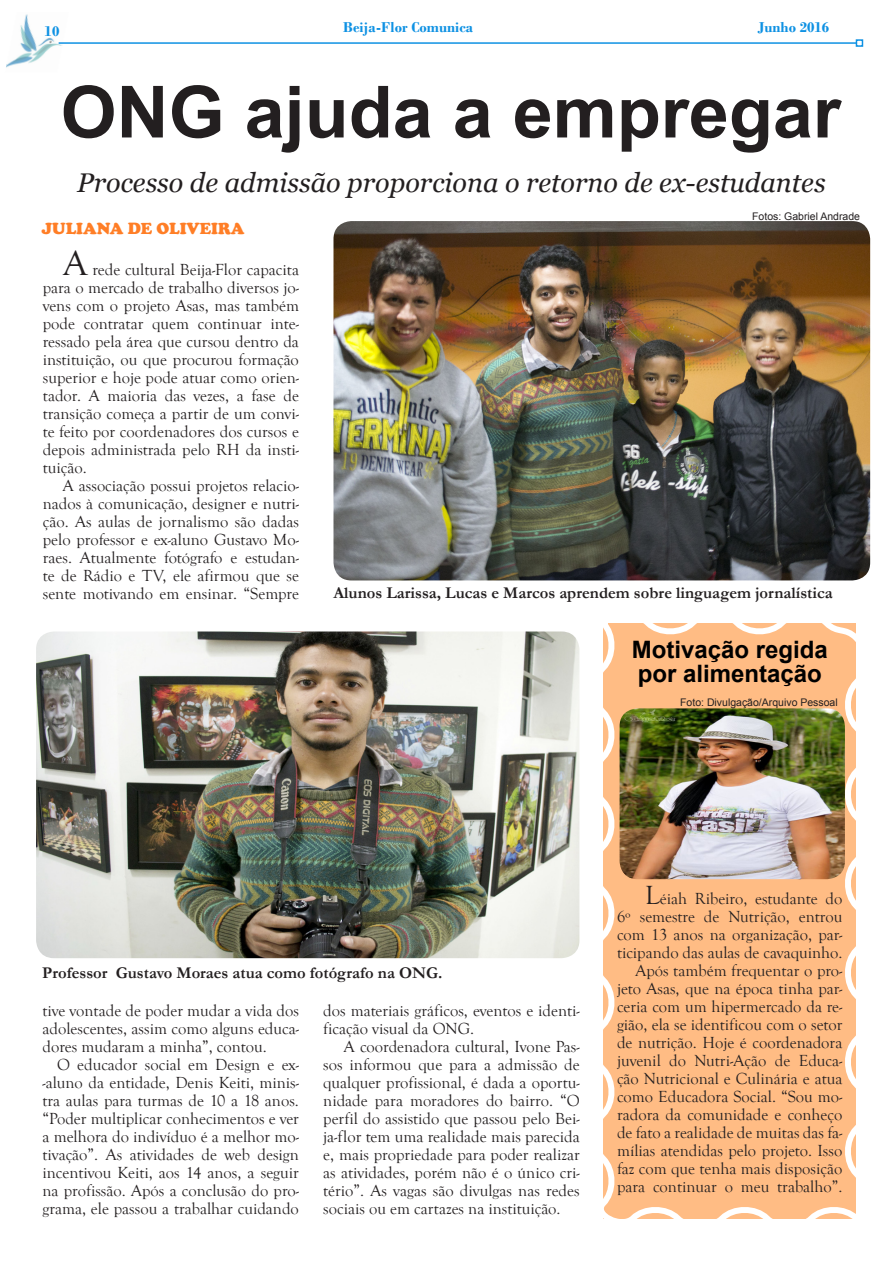
<style>
.page{position:relative;width:893px;height:1263px;background:#fff}
.page>*{position:absolute;margin:0;border:0;box-sizing:border-box;transform-origin:0 0}
.t1{font:700 72px "Arial";color:#231f20}
.t2{font:italic 27px "Georgia";color:#231f20}
.t3{font:700 24px/24px "Arial";color:#000}
.t4{font:16.5px/18px "Goudy Old Style T";color:#231f20;text-align:justify}
.t5{font:700 16.5px "Garamond";color:#231f20}
.t6{font:900 16.5px "Cooper";color:#ff7e26}
.t7{font:700 15px "Bodoni";color:#0e91e3}
.t8{font:10.5px "Arial";color:#231f20}
.s1{font-size:36px}
.s2{font-size:27px}
</style>
<div class="page">
<img style="left:6px;top:14px;width:56px;height:54px">
<hr style="left:59px;top:42px;width:797px;height:2px;background:#0e91e3">
<div style="left:856px;top:39px;width:7px;height:8px;border:2px solid #0e91e3"></div>
<div style="left:603px;top:623px;width:253px;height:596px;background:#ffbc84"></div>
<img style="left:333px;top:221px;width:537px;height:359px">
<img style="left:36px;top:631px;width:543px;height:327px">
<img style="left:620px;top:708px;width:225px;height:171px">
<p class="t7" style="left:45px;top:22px;width:16px">10</p>
<p class="t7" style="left:343px;top:19px;width:131px">Beija-Flor Comunica</p>
<p class="t7" style="left:758px;top:19px;width:73px">Junho 2016</p>
<h1 class="t1" style="left:61px;top:64px;width:782px">ONG ajuda a empregar</h1>
<h2 class="t2" style="left:77px;top:165px;width:750px">Processo de admissão proporciona o retorno de ex-estudantes</h2>
<p class="t8" style="left:752px;top:210px;width:109px">Fotos: Gabriel Andrade</p>
<p class="t4" style="left:43px;top:261px;width:258px;text-indent:21px"><span class="s1">A</span> rede cultural Beija-Flor capacita para o mercado de trabalho diversos jo&shy;vens com o projeto Asas, mas também pode contratar quem continuar inte&shy;ressado pela área que cursou dentro da instituição, ou que procurou formação superior e hoje pode atuar como orien&shy;tador. A maioria das vezes, a fase de transição começa a partir de um convi&shy;te feito por coordenadores dos cursos e depois administrada pelo RH da insti&shy;tuição.</p>
<p class="t4" style="left:43px;top:477px;width:258px;text-indent:20px">A associação possui projetos relacio&shy;nados à comunicação, designer e nutri&shy;ção. As aulas de jornalismo são dadas pelo professor e ex-aluno Gustavo Mo&shy;raes. Atualmente fotógrafo e estudan&shy;te de Rádio e TV, ele afirmou que se sente motivando em ensinar. “Sempre</p>
<p class="t6" style="left:42px;top:219px;width:24px">JULIANA</p>
<p class="t6" style="left:128px;top:219px;width:85px">DE OLIVEIRA</p>
<p class="t5" style="left:333px;top:581px;width:501px">Alunos Larissa, Lucas e Marcos aprendem sobre linguagem jornalística</p>
<h3 class="t3" style="left:632px;top:639px;width:198px">Motivação regida por alimentação</h3>
<p class="t8" style="left:680px;top:696px;width:159px">Foto: Divulgação/Arquivo Pessoal</p>
<p class="t5" style="left:42px;top:962px;width:402px">Professor Gustavo Moraes atua como fotógrafo na ONG.</p>
<p class="t4" style="left:43px;top:1002px;width:258px">tive vontade de poder mudar a vida dos adolescentes, assim como alguns educa&shy;dores mudaram a minha”, contou.</p>
<p class="t4" style="left:43px;top:1056px;width:258px;text-indent:14px">O educador social em Design e ex--aluno da entidade, Denis Keiti, minis&shy;tra aulas para turmas de 10 a 18 anos. “Poder multiplicar conhecimentos e ver a melhora do indivíduo é a melhor mo&shy;tivação”. As atividades de web design incentivou Keiti, aos 14 anos, a seguir na profissão. Após a conclusão do pro&shy;grama, ele passou a trabalhar cuidando</p>
<p class="t4" style="left:323px;top:1002px;width:258px">dos materiais gráficos, eventos e identi&shy;ficação visual da ONG.</p>
<p class="t4" style="left:323px;top:1038px;width:258px;text-indent:21px">A coordenadora cultural, Ivone Pas&shy;sos informou que para a admissão de qualquer profissional, é dada a oportu&shy;nidade para moradores do bairro. “O perfil do assistido que passou pelo Bei&shy;ja-flor tem uma realidade mais parecida e, mais propriedade para poder realizar as atividades, porém não é o único cri&shy;tério”. As vagas são divulgas nas redes sociais ou em cartazes na instituição.</p>
<p class="t4" style="left:617px;top:890px;width:227px;text-align:right"><span class="s2">L</span>éiah Ribeiro, estudante do<br>6º semestre de Nutrição, entrou com 13 anos na organização, par&shy;ticipando das aulas de cavaquinho.<br>Após também frequentar o pro&shy;jeto Asas, que na época tinha par&shy;ceria com um hipermercado da re&shy;gião, ela se identificou com o setor de nutrição. Hoje é coordenadora juvenil do Nutri-Ação de Educa&shy;ção Nutricional e Culinária e atua como Educadora Social. “Sou mo&shy;radora da comunidade e conheço de fato a realidade de muitas das fa&shy;mílias atendidas pelo projeto. Isso faz com que tenha mais disposição para continuar o meu trabalho”.</p>
</div>
